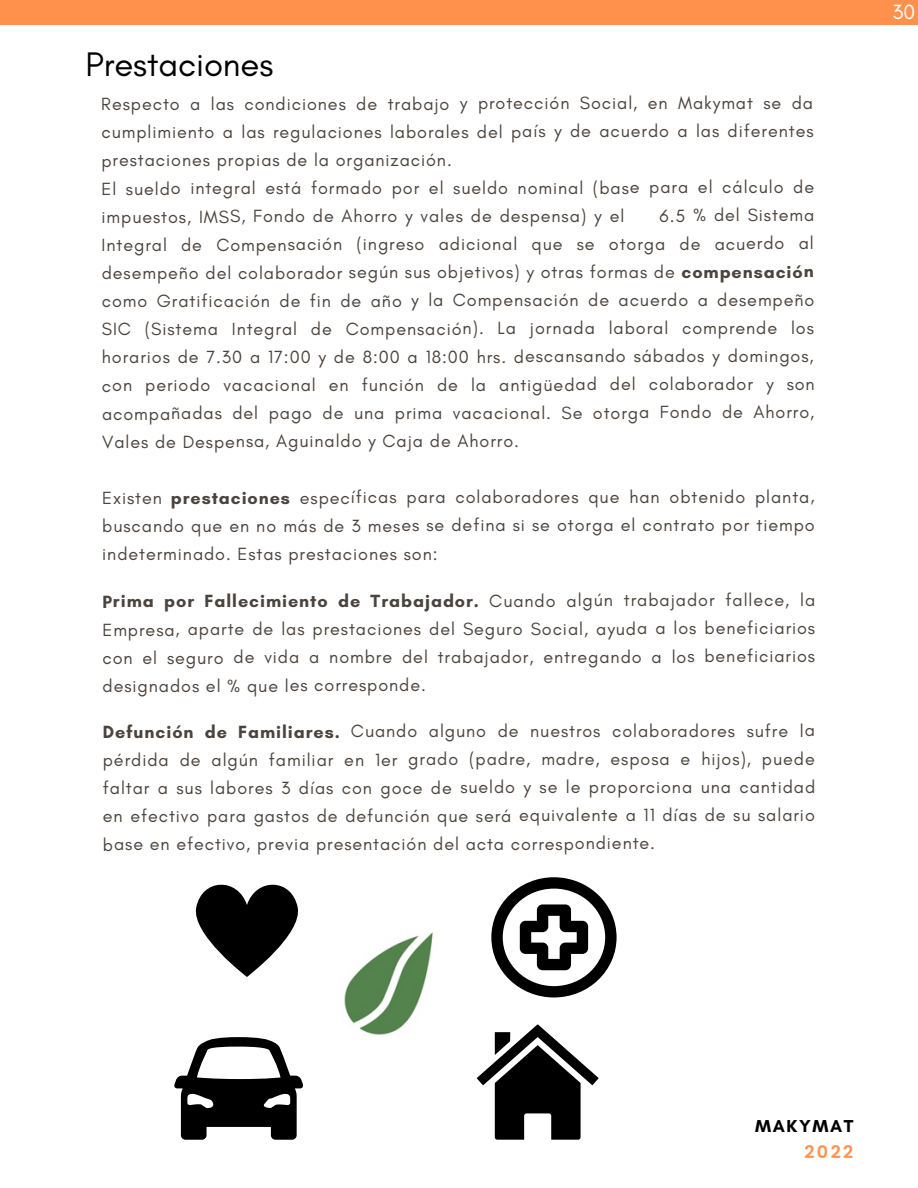
<style>
.page{position:relative;width:918px;height:1188px;background:#fff}
.page>*{position:absolute;margin:0;border:0;box-sizing:border-box;transform-origin:0 0}
.t1{font:34.8px "Glacial Indifference";letter-spacing:-.005em;color:#000}
.t2{font:21px "Glacial Indifference";color:#fff}
.t3{font:18px/28.2px "Glacial Indifference";letter-spacing:.05em;color:#4b433d;text-align:justify}
.t4{font:700 17.55px "Glacial Indifference";letter-spacing:.09em;color:#000}
.t5{font:600 17.55px "Poppins";color:#ff914d}
.s1{font-weight:700}
</style>
<div class="page">
<svg style="left:195px;top:884px;width:103px;height:93px"></svg>
<svg style="left:491px;top:877px;width:126px;height:120px"></svg>
<svg style="left:477px;top:1024px;width:122px;height:116px"></svg>
<svg style="left:174px;top:1037px;width:129px;height:103px"></svg>
<img style="left:344px;top:932px;width:89px;height:103px">
<div style="left:0;top:0;width:918px;height:25px;background:#ff914d"></div>
<h1 class="t1" style="left:86px;top:43px;width:189px">Prestaciones</h1>
<p class="t3" style="left:101px;top:89px;width:714px;text-align:left">Respecto a las condiciones de trabajo y protección Social, en Makymat se da cumplimiento a las regulaciones laborales del país y de acuerdo a las diferentes prestaciones propias de la organización.<br>El sueldo integral está formado por el sueldo nominal (base para el cálculo de impuestos, IMSS, Fondo de Ahorro y vales de despensa) y el</p>
<p class="t3" style="left:102px;top:201px;width:715px;text-indent:558px">6.5 % del Sistema Integral de Compensación (ingreso adicional que se otorga de acuerdo al desempeño del colaborador según sus objetivos) y otras formas de <span class="s1">compensación </span>como Gratificación de fin de año y la Compensación de acuerdo a desempeño SIC (Sistema Integral de Compensación). La jornada laboral comprende los horarios de 7.30 a 17:00 y de 8:00 a 18:00 hrs. descansando sábados y domingos, con periodo vacacional en función de la antigüedad del colaborador y son acompañadas del pago de una prima vacacional. Se otorga Fondo de Ahorro, Vales de Despensa, Aguinaldo y Caja de Ahorro.</p>
<p class="t3" style="left:102px;top:483px;width:714px">Existen <span class="s1">prestaciones</span> específicas para colaboradores que han obtenido planta, buscando que en no más de 3 meses se defina si se otorga el contrato por tiempo indeterminado. Estas prestaciones son:</p>
<p class="t3" style="left:102px;top:587px;width:714px"><span class="s1">Prima por Fallecimiento de Trabajador.</span> Cuando algún trabajador fallece, la Empresa, aparte de las prestaciones del Seguro Social, ayuda a los beneficiarios con el seguro de vida a nombre del trabajador, entregando a los beneficiarios designados el % que les corresponde.</p>
<p class="t3" style="left:103px;top:717px;width:714px"><span class="s1">Defunción de Familiares.</span> Cuando alguno de nuestros colaboradores sufre la pérdida de algún familiar en 1er grado (padre, madre, esposa e hijos), puede faltar a sus labores 3 días con goce de sueldo y se le proporciona una cantidad en efectivo para gastos de defunción que será equivalente a 11 días de su salario base en efectivo, previa presentación del acta correspondiente.</p>
<p class="t2" style="left:893px;top:-1px;width:24px">30</p>
<p class="t4" style="left:755px;top:1116px;width:100px">MAKYMAT</p>
<p class="t5" style="left:804px;top:1142px;width:50px">2022</p>
</div>
